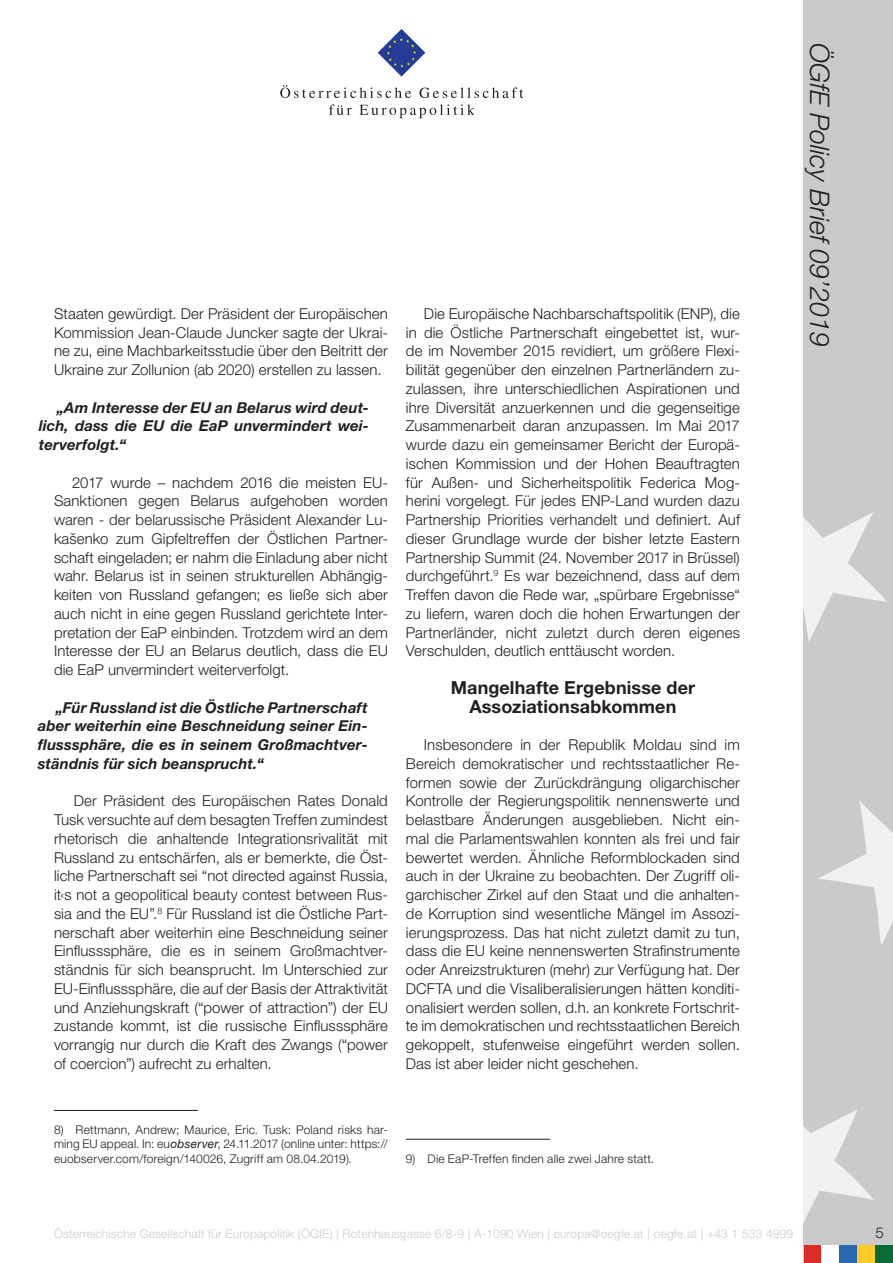
<style>
.page{position:relative;width:893px;height:1263px;background:#fff}
.page>*{position:absolute;margin:0;border:0;box-sizing:border-box;transform-origin:0 0}
.t1{font:italic 300 27px "Helvetica Neue LT Std";color:#231f20}
.Zwischenüberschrift{font:700 18px/18.8px "Helvetica Neue LT Std";letter-spacing:.005em;color:#231f20;text-align:center}
.Standard_Paragraph{font:300 15px/18.8px "Helvetica Neue LT Std";letter-spacing:.005em;color:#231f20;text-align:justify}
.Standard_Paragraph-2{font:italic 700 15px/18.8px "Helvetica Neue LT Std";letter-spacing:.005em;color:#231f20;text-align:justify}
.Footnotes{font:300 12px/14.4px "Helvetica Neue LT Std";letter-spacing:.015em;color:#231f20;text-align:justify}
.t2{font:300 12px "Helvetica Neue LT Std";letter-spacing:.015em;color:#c9cacc}
.s1{font-weight:400;font-style:italic}
</style>
<div class="page">
<div style="left:804px;top:0;width:89px;height:1263px;background:#c9cacc"></div>
<svg style="left:804px;top:512px;width:83px;height:130px"></svg>
<svg style="left:818px;top:801px;width:75px;height:144px"></svg>
<svg style="left:804px;top:1110px;width:70px;height:111px"></svg>
<svg style="left:378px;top:29px;width:47px;height:48px"></svg>
<svg style="left:280px;top:85px;width:131px;height:13px"></svg>
<svg style="left:420px;top:87px;width:103px;height:11px"></svg>
<svg style="left:329px;top:104px;width:23px;height:11px"></svg>
<svg style="left:359px;top:104px;width:116px;height:14px"></svg>
<div style="left:857px;top:1245px;width:18px;height:18px;background:#fecb26"></div>
<div style="left:839px;top:1245px;width:18px;height:18px;background:#2b68b3"></div>
<div style="left:804px;top:1245px;width:17px;height:18px;background:#de2b26"></div>
<div style="left:875px;top:1245px;width:18px;height:18px;background:#0b6936"></div>
<div style="left:821px;top:1245px;width:18px;height:18px;background:#fff"></div>
<hr style="left:54px;top:1110px;width:144px;height:1px;background:#231f20">
<hr style="left:406px;top:1139px;width:144px;height:1px;background:#231f20">
<p class="Standard_Paragraph" style="left:54px;top:304px;width:335px">Staaten gewürdigt. Der Präsident der Europäischen Kommission Jean-Claude Juncker sagte der Ukrai&shy;ne zu, eine Machbarkeitsstudie über den Beitritt der Ukraine zur Zollunion (ab 2020) erstellen zu lassen.</p>
<p class="Standard_Paragraph-2" style="left:39px;top:397px;width:332px;text-indent:18px">„Am Interesse der EU an Belarus wird deut&shy;lich, dass die EU die EaP unvermindert wei&shy;terverfolgt.“</p>
<p class="Standard_Paragraph" style="left:54px;top:472px;width:335px;text-indent:18px">2017 wurde – nachdem 2016 die meisten EU-Sanktionen gegen Belarus aufgehoben worden waren - der belarussische Präsident Alexander Lu&shy;kašenko zum Gipfeltreffen der Östlichen Partner&shy;schaft eingeladen; er nahm die Einladung aber nicht wahr. Belarus ist in seinen strukturellen Abhängig&shy;keiten von Russland gefangen; es ließe sich aber auch nicht in eine gegen Russland gerichtete Inter&shy;pretation der EaP einbinden. Trotzdem wird an dem Interesse der EU an Belarus deutlich, dass die EU die EaP unvermindert weiterverfolgt.</p>
<p class="Standard_Paragraph-2" style="left:38px;top:697px;width:332px;text-indent:18px">„Für Russland ist die Östliche Partnerschaft aber weiterhin eine Beschneidung seiner Ein&shy;flusssphäre, die es in seinem Großmachtver&shy;ständnis für sich beansprucht.“</p>
<p class="Standard_Paragraph" style="left:54px;top:791px;width:335px;text-indent:20px">Der Präsident des Europäischen Rates Donald Tusk versuchte auf dem besagten Treffen zumindest rhetorisch die anhaltende Integrationsrivalität mit Russland zu entschärfen, als er bemerkte, die Öst&shy;liche Partnerschaft sei “not directed against Russia, it‹s not a geopolitical beauty contest between Rus&shy;sia and the EU”.<sup>8</sup> Für Russland ist die Östliche Part&shy;nerschaft aber weiterhin eine Beschneidung seiner Einflusssphäre, die es in seinem Großmachtver&shy;ständnis für sich beansprucht. Im Unterschied zur EU-Einflusssphäre, die auf der Basis der Attraktivität und Anziehungskraft (“power of attraction”) der EU zustande kommt, ist die russische Einflusssphäre vorrangig nur durch die Kraft des Zwangs (“power of coercion”) aufrecht zu erhalten.</p>
<p class="Standard_Paragraph" style="left:406px;top:304px;width:335px;text-indent:18px">Die Europäische Nachbarschaftspolitik (ENP), die in die Östliche Partnerschaft eingebettet ist, wur&shy;de im November 2015 revidiert, um größere Flexi&shy;bilität gegenüber den einzelnen Partnerländern zu&shy;zulassen, ihre unterschiedlichen Aspirationen und ihre Diversität anzuerkennen und die gegenseitige Zusammenarbeit daran anzupassen. Im Mai 2017 wurde dazu ein gemeinsamer Bericht der Europä&shy;ischen Kommission und der Hohen Beauftragten für Außen- und Sicherheitspolitik Federica Mog&shy;herini vorgelegt. Für jedes ENP-Land wurden dazu Partnership Priorities verhandelt und definiert. Auf dieser Grundlage wurde der bisher letzte Eastern Partnership Summit (24. November 2017 in Brüssel) durchgeführt.<sup>9</sup> Es war bezeichnend, dass auf dem Treffen davon die Rede war, „spürbare Ergebnisse“ zu liefern, waren doch die hohen Erwartungen der Partnerländer, nicht zuletzt durch deren eigenes Verschulden, deutlich enttäuscht worden.</p>
<p class="Zwischenüberschrift" style="left:451px;top:678px;width:246px">Mangelhafte Ergebnisse der<br>Assoziationsabkommen</p>
<p class="Standard_Paragraph" style="left:406px;top:735px;width:335px;text-indent:18px">Insbesondere in der Republik Moldau sind im Bereich demokratischer und rechtsstaatlicher Re&shy;formen sowie der Zurückdrängung oligarchischer Kontrolle der Regierungspolitik nennenswerte und belastbare Änderungen ausgeblieben. Nicht ein&shy;mal die Parlamentswahlen konnten als frei und fair bewertet werden. Ähnliche Reformblockaden sind auch in der Ukraine zu beobachten. Der Zugriff oli&shy;garchischer Zirkel auf den Staat und die anhalten&shy;de Korruption sind wesentliche Mängel im Assozi&shy;ierungsprozess. Das hat nicht zuletzt damit zu tun, dass die EU keine nennenswerten Strafinstrumente oder Anreizstrukturen (mehr) zur Verfügung hat. Der DCFTA und die Visaliberalisierungen hätten konditi&shy;onalisiert werden sollen, d.h. an konkrete Fortschrit&shy;te im demokratischen und rechtsstaatlichen Bereich gekoppelt, stufenweise eingeführt werden sollen.<br>Das ist aber leider nicht geschehen.</p>
<p class="Footnotes" style="left:54px;top:1122px;width:335px">8) Rettmann, Andrew; Maurice, Eric. Tusk: Poland risks har&shy;ming EU appeal. In: eu<span class="s1">observer</span>, 24.11.2017 (online unter: https:// euobserver.com/foreign/140026, Zugriff am 08.04.2019).</p>
<p class="Footnotes" style="left:406px;top:1151px;width:250px">9) Die EaP-Treffen finden alle zwei Jahre statt.</p>
<h1 class="t1" style="left:836px;top:43px;width:305px;rotate:90deg">ÖGfE Policy Brief 09’2019</h1>
<p class="t2" style="left:54px;top:1226px;width:741px">Österreichische Gesellschaft für Europapolitik (ÖGfE) | Rotenhausgasse 6/8-9 | A-1090 Wien | europa@oegfe.at | oegfe.at | +43 1 533 4999</p>
<p class="Standard_Paragraph" style="left:875px;top:1222px;width:10px">5</p>
</div>
